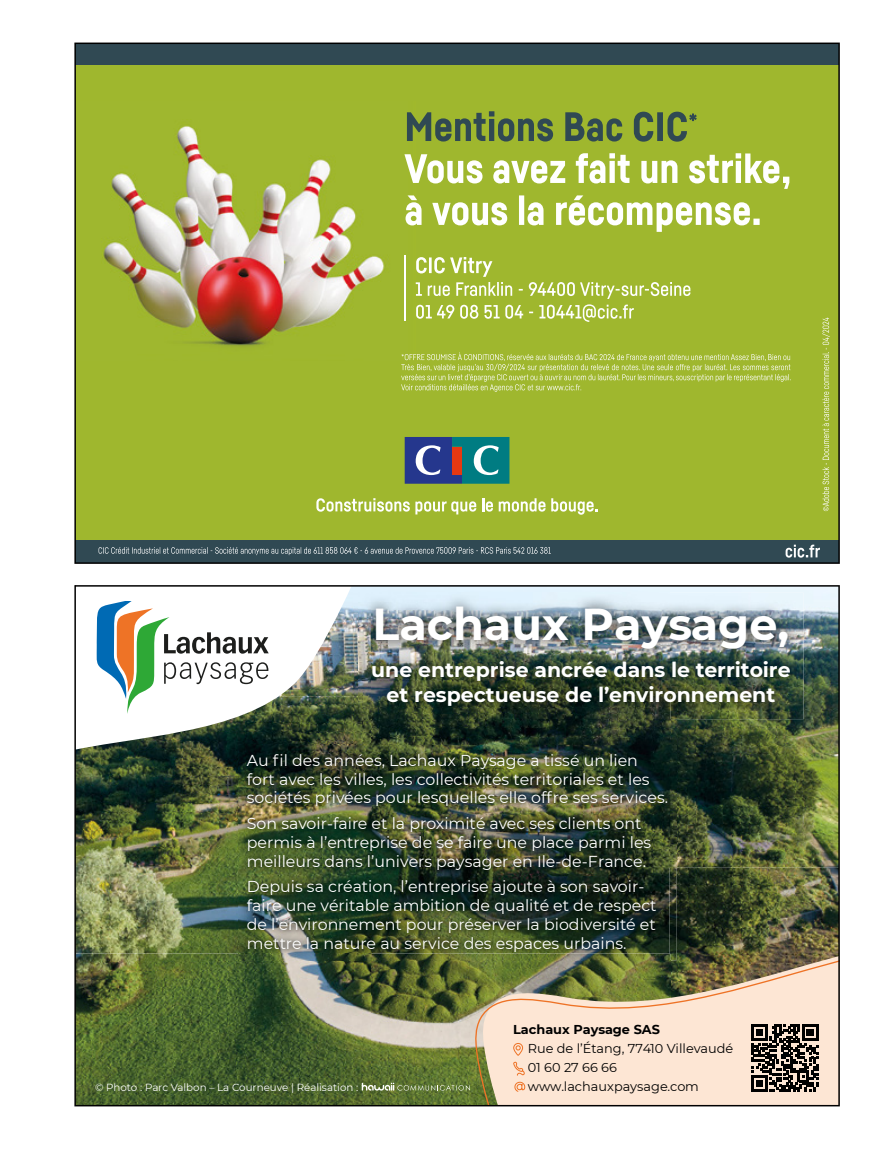
<style>
.page{position:relative;width:893px;height:1149px;background:#fff}
.page>*{position:absolute;margin:0;border:0;box-sizing:border-box;transform-origin:0 0}
.t1{font:700 44.55px "Montserrat";color:#fff}
.t2{font:700 20.4px/24.6px "Montserrat";color:#fff;text-align:center}
.t3{font:15.75px/18.9px "Montserrat";color:#fff}
.t4{font:12.9px/19px "Montserrat";color:#000}
.t5{font:700 12.9px "Montserrat";color:#000}
.t6{font:10.35px "Montserrat";color:#fff}
</style>
<div class="page">
<svg style="left:74px;top:43px;width:766px;height:520px;background:#99ac42"></svg>
<img style="left:74px;top:585px;width:766px;height:521px">
<h1 class="t1" style="left:372px;top:591px;width:418px">Lachaux Paysage,</h1>
<p class="t2" style="left:371px;top:656px;width:421px">une entreprise ancrée dans le territoire et respectueuse de l’environnement</p>
<p class="t3" style="left:247px;top:749px;width:423px">Au fil des années, Lachaux Paysage a tissé un lien fort avec les villes, les collectivités territoriales et les sociétés privées pour lesquelles elle offre ses services.</p>
<p class="t3" style="left:247px;top:813px;width:406px">Son savoir-faire et la proximité avec ses clients ont permis à l’entreprise de se faire une place parmi les meilleurs dans l’univers paysager en Ile-de-France.</p>
<p class="t3" style="left:247px;top:876px;width:411px">Depuis sa création, l’entreprise ajoute à son savoir&shy;faire une véritable ambition de qualité et de respect de l’environnement pour préserver la biodiversité et mettre la nature au service des espaces urbains.</p>
<p class="t5" style="left:513px;top:1019px;width:148px">Lachaux Paysage SAS</p>
<p class="t4" style="left:528px;top:1038px;width:207px">Rue de l’Étang, 77410 Villevaudé<br>01 60 27 66 66</p>
<p class="t6" style="left:95px;top:1079px;width:265px">© Photo : Parc Valbon – La Courneuve | Réalisation :</p>
<p class="t4" style="left:528px;top:1076px;width:173px">www.lachauxpaysage.com</p>
</div>
